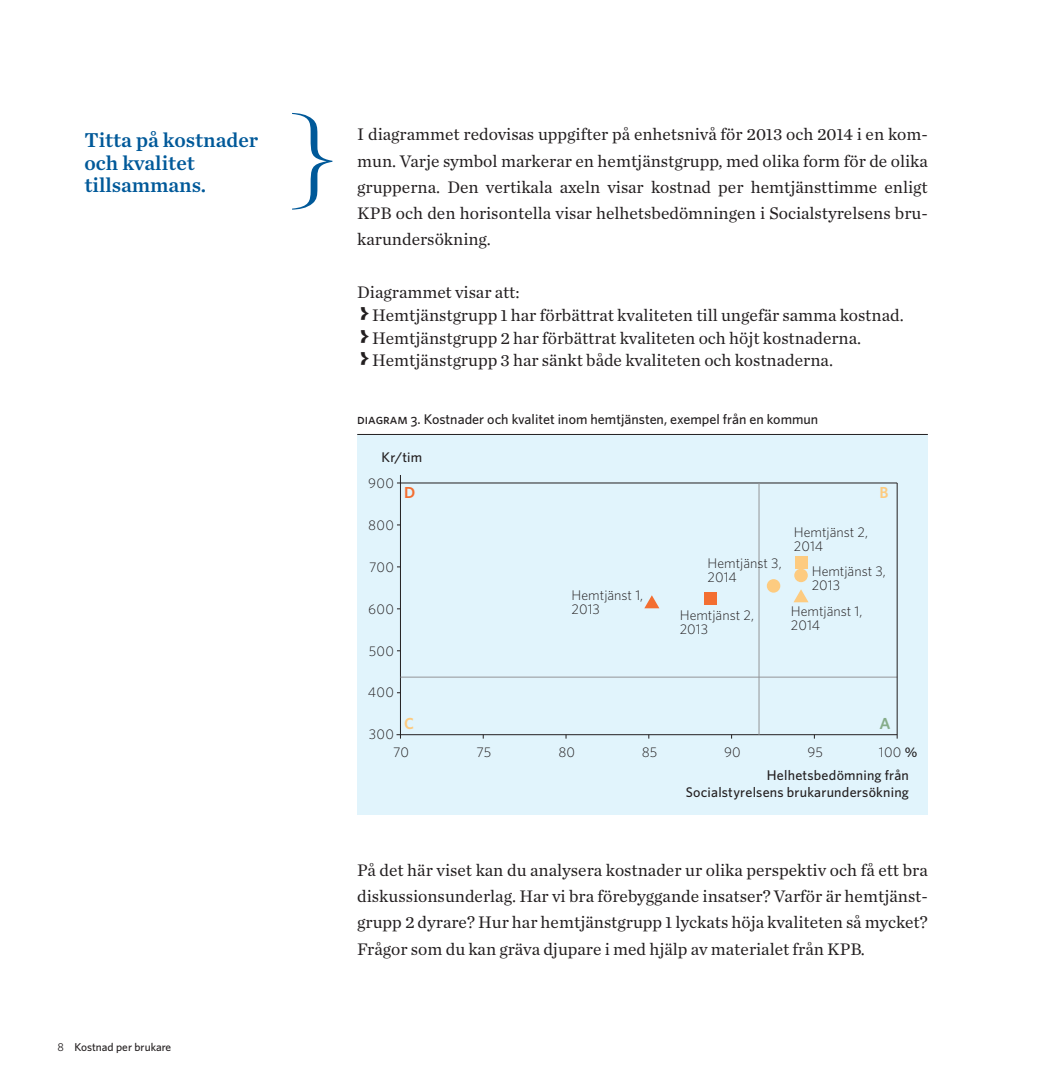
<style>
.page{position:relative;width:1042px;height:1092px;background:#fff}
.page>*{position:absolute;margin:0;border:0;box-sizing:border-box;transform-origin:0 0}
.t1{font:21px/22.8px "Chronicle Text G1 Semi";color:#005999}
.t2{font:17.5px/26.2px "Chronicle Text G1";color:#231f20;text-align:justify}
.t3{font:600 15.92px "Whitney";color:#fdcb80}
.t4{font:600 15.92px "Whitney";color:#86ac89}
.t5{font:600 15.92px "Whitney";color:#f36e31}
.t6{font:500 14px/22.9px "Whitney";letter-spacing:.005em;color:#231f20}
.t7{font:300 14px/14px "Whitney";color:#231f20}
.t8{font:500 11.38px "Whitney";color:#231f20}
.s1{font-weight:400}
.s2{font-family:"SKL Tecken";font-size:24.5px}
.s3{font-weight:300}
</style>
<div class="page">
<div style="left:357px;top:434px;width:571px;height:381px;background:#e1f4fc"></div>
<hr style="left:357px;top:434px;width:571px;height:1px;background:#231f20">
<hr style="left:400px;top:475px;width:1px;height:263px;background:#231f20">
<hr style="left:396px;top:734px;width:501px;height:1px;background:#231f20">
<hr style="left:397px;top:482px;width:500px;height:1px;background:#231f20">
<hr style="left:400px;top:676px;width:497px;height:1px;background:#939598">
<hr style="left:896px;top:483px;width:1px;height:255px;background:#231f20">
<hr style="left:758px;top:483px;width:1px;height:251px;background:#939598">
<svg style="left:793px;top:589px;width:15px;height:13px"></svg>
<svg style="left:644px;top:595px;width:15px;height:13px"></svg>
<div style="left:767px;top:579px;width:13px;height:13px;background:#fdcb80;border-radius:50%"></div>
<div style="left:794px;top:568px;width:14px;height:14px;background:#fdcb80;border-radius:50%"></div>
<div style="left:704px;top:592px;width:12px;height:12px;background:#f36e31"></div>
<div style="left:795px;top:556px;width:12px;height:12px;background:#fdcb80"></div>
<svg style="left:292px;top:113px;width:40px;height:97px"></svg>
<p class="t1" style="left:84px;top:127px;width:175px">Titta på kostnader och kvalitet tillsammans.</p>
<p class="t8" style="left:57px;top:1039px;width:115px"><span class="s1">8</span> Kostnad per brukare</p>
<p class="t2" style="left:357px;top:120px;width:572px">I diagrammet redovisas uppgifter på enhetsnivå för 2013 och 2014 i en kom&shy;mun. Varje symbol markerar en hemtjänstgrupp, med olika form för de olika grupperna. Den vertikala axeln visar kostnad per hemtjänsttimme enligt KPB och den horisontella visar helhetsbedömningen i Socialstyrelsens bru&shy;karundersökning.</p>
<p class="t2" style="left:357px;top:280px;width:548px;line-height:22.8px;text-align:left">Diagrammet visar att:<br><span class="s2">&gt;</span>Hemtjänstgrupp 1 har förbättrat kvaliteten till ungefär samma kostnad. <span class="s2">&gt;</span>Hemtjänstgrupp 2 har förbättrat kvaliteten och höjt kostnaderna. <span class="s2">&gt;</span>Hemtjänstgrupp 3 har sänkt både kvaliteten och kostnaderna.</p>
<p class="t6" style="left:357px;top:407px;width:462px">diagram 3. Kostnader och kvalitet inom hemtjänsten, exempel från en kommun</p>
<p class="t6" style="left:382px;top:445px;width:42px">Kr/tim</p>
<p class="t7" style="left:368px;top:475px;width:27px">900</p>
<p class="t7" style="left:368px;top:517px;width:27px">800</p>
<p class="t7" style="left:369px;top:559px;width:26px">700</p>
<p class="t7" style="left:368px;top:601px;width:27px">600</p>
<p class="t7" style="left:369px;top:643px;width:27px">500</p>
<p class="t5" style="left:404px;top:481px;width:13px">D</p>
<p class="t3" style="left:879px;top:481px;width:11px">B</p>
<p class="t7" style="left:571px;top:587px;width:73px">Hemtjänst 1,<br>2013</p>
<p class="t7" style="left:707px;top:555px;width:76px">Hemtjänst 3,<br>2014</p>
<p class="t7" style="left:680px;top:608px;width:76px">Hemtjänst 2,<br>2013</p>
<p class="t7" style="left:794px;top:525px;width:76px">Hemtjänst 2,<br>2014</p>
<p class="t7" style="left:812px;top:563px;width:76px">Hemtjänst 3,<br>2013</p>
<p class="t7" style="left:791px;top:603px;width:73px">Hemtjänst 1,<br>2014</p>
<p class="t7" style="left:368px;top:685px;width:28px">400</p>
<p class="t7" style="left:393px;top:725px;width:17px;line-height:18px;text-indent:-24px">300<br>70</p>
<p class="t3" style="left:404px;top:712px;width:11px">C</p>
<p class="t4" style="left:879px;top:712px;width:13px">A</p>
<p class="t7" style="left:476px;top:745px;width:17px">75</p>
<p class="t7" style="left:558px;top:745px;width:18px">80</p>
<p class="t7" style="left:642px;top:745px;width:17px">85</p>
<p class="t7" style="left:724px;top:745px;width:18px">90</p>
<p class="t7" style="left:807px;top:745px;width:17px">95</p>
<p class="t6" style="left:767px;top:740px;width:152px;text-indent:112px"><span class="s3">100</span> %<br>Helhetsbedömning från</p>
<p class="t6" style="left:686px;top:780px;width:225px">Socialstyrelsens brukarundersökning</p>
<p class="t2" style="left:357px;top:855px;width:572px">På det här viset kan du analysera kostnader ur olika perspektiv och få ett bra diskussionsunderlag. Har vi bra förebyggande insatser? Varför är hemtjänst&shy;grupp 2 dyrare? Hur har hemtjänstgrupp 1 lyckats höja kvaliteten så mycket?<br>Frågor som du kan gräva djupare i med hjälp av materialet från KPB.</p>
</div>
